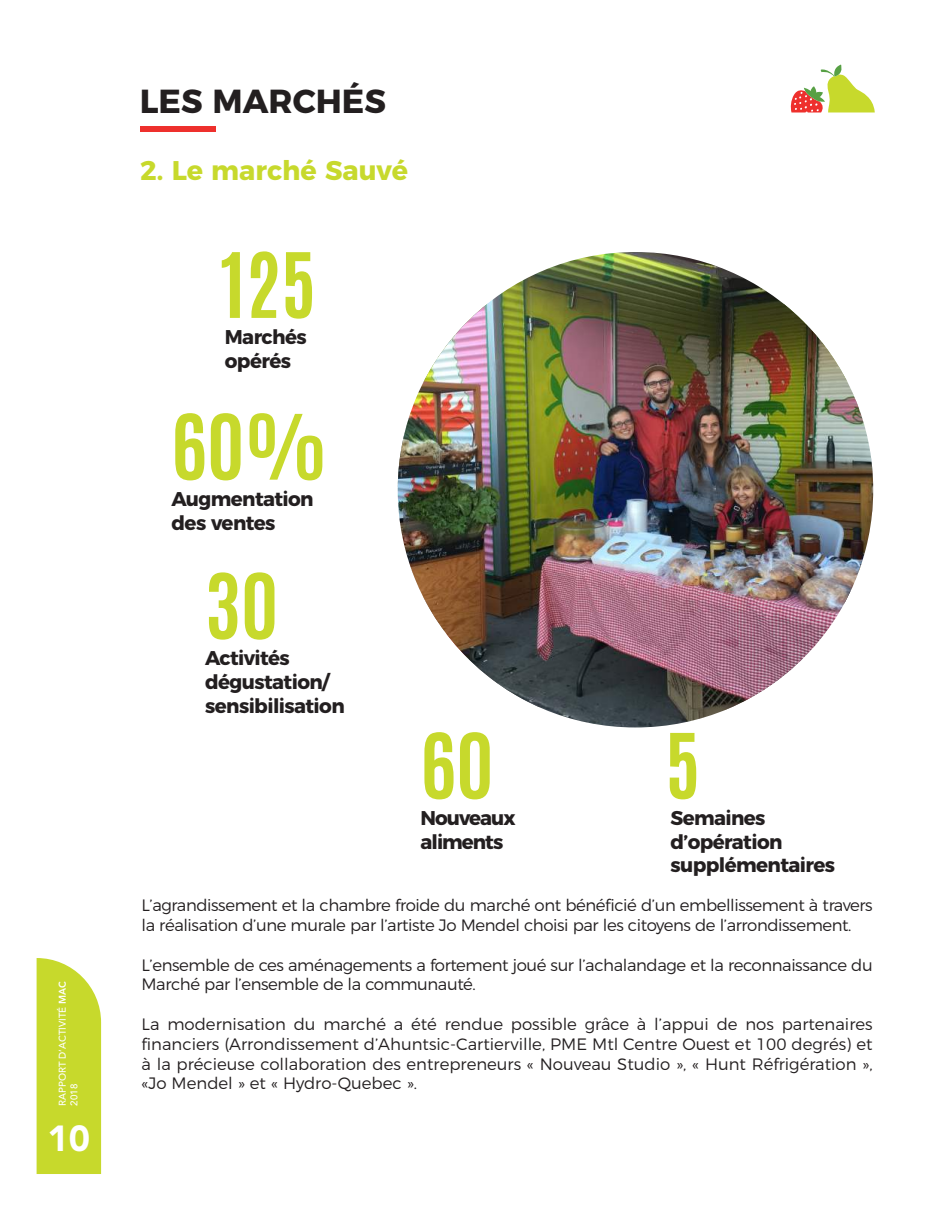
<style>
.page{position:relative;width:945px;height:1215px;background:#fff}
.page>*{position:absolute;margin:0;border:0;box-sizing:border-box;transform-origin:0 0}
.t1{font:700 76.5px "Antonio";color:#c7d92c}
.t2{font:900 36px "Avenir LT Std";color:#fff}
.t3{font:700 33.3px "Montserrat";color:#231f20}
.t4{font:700 27px "Montserrat";color:#c7d92c}
.t5{font:700 19.95px/23.9px "Montserrat";letter-spacing:-.03em;color:#231f20}
.t6{font:700 19.95px/23.9px "Montserrat";letter-spacing:-.05em;color:#231f20}
.t7{font:300 16.5px/19.8px "Montserrat";letter-spacing:-.025em;color:#231f20}
.t8{font:500 9.75px/11.7px "Avenir LT Std";color:#fff}
.s1{font-weight:800}
</style>
<div class="page">
<div style="left:37px;top:958px;width:64px;height:216px;background:#c7d92c"></div>
<svg style="left:790px;top:65px;width:85px;height:48px"></svg>
<div style="left:140px;top:126px;width:76px;height:6px;background:#ee302d"></div>
<img style="left:398px;top:252px;width:475px;height:475px;border-radius:238px">
<p class="t8" style="left:57px;top:1106px;width:126px;rotate:-90deg">RAPPORT D’ACTIVITÉ <span class="s1">MAC<br></span>2018</p>
<h2 class="t2" style="left:47px;top:1116px;width:44px">10</h2>
<h3 class="t3" style="left:140px;top:73px;width:247px">LES MARCHÉS</h3>
<h3 class="t4" style="left:140px;top:148px;width:269px">2. Le marché Sauvé</h3>
<h1 class="t1" style="left:220px;top:227px;width:98px">125</h1>
<p class="t5" style="left:225px;top:323px;width:83px">Marchés opérés</p>
<h1 class="t1" style="left:171px;top:389px;width:157px">60%</h1>
<p class="t5" style="left:172px;top:485px;width:144px">Augmentation des ventes</p>
<h1 class="t1" style="left:205px;top:548px;width:75px">30</h1>
<p class="t5" style="left:205px;top:644px;width:141px">Activités dégustation/ sensibilisation</p>
<h1 class="t1" style="left:421px;top:708px;width:75px">60</h1>
<p class="t6" style="left:421px;top:804px;width:96px">Nouveaux aliments</p>
<h1 class="t1" style="left:665px;top:708px;width:37px">5</h1>
<p class="t5" style="left:670px;top:804px;width:166px">Semaines d’opération supplémentaires</p>
<p class="t7" style="left:142px;top:894px;width:733px">L’agrandissement et la chambre froide du marché ont bénéficié d’un embellissement à travers la réalisation d’une murale par l’artiste Jo Mendel choisi par les citoyens de l’arrondissement.</p>
<p class="t7" style="left:142px;top:953px;width:733px">L’ensemble de ces aménagements a fortement joué sur l’achalandage et la reconnaissance du<br>Marché par l’ensemble de la communauté.</p>
<p class="t7" style="left:142px;top:1013px;width:733px;text-align:justify">La modernisation du marché a été rendue possible grâce à l’appui de nos partenaires financiers (Arrondissement d’Ahuntsic-Cartierville, PME Mtl Centre Ouest et 100 degrés) et à la précieuse collaboration des entrepreneurs « Nouveau Studio », « Hunt Réfrigération », «Jo Mendel » et « Hydro-Quebec ».</p>
</div>
